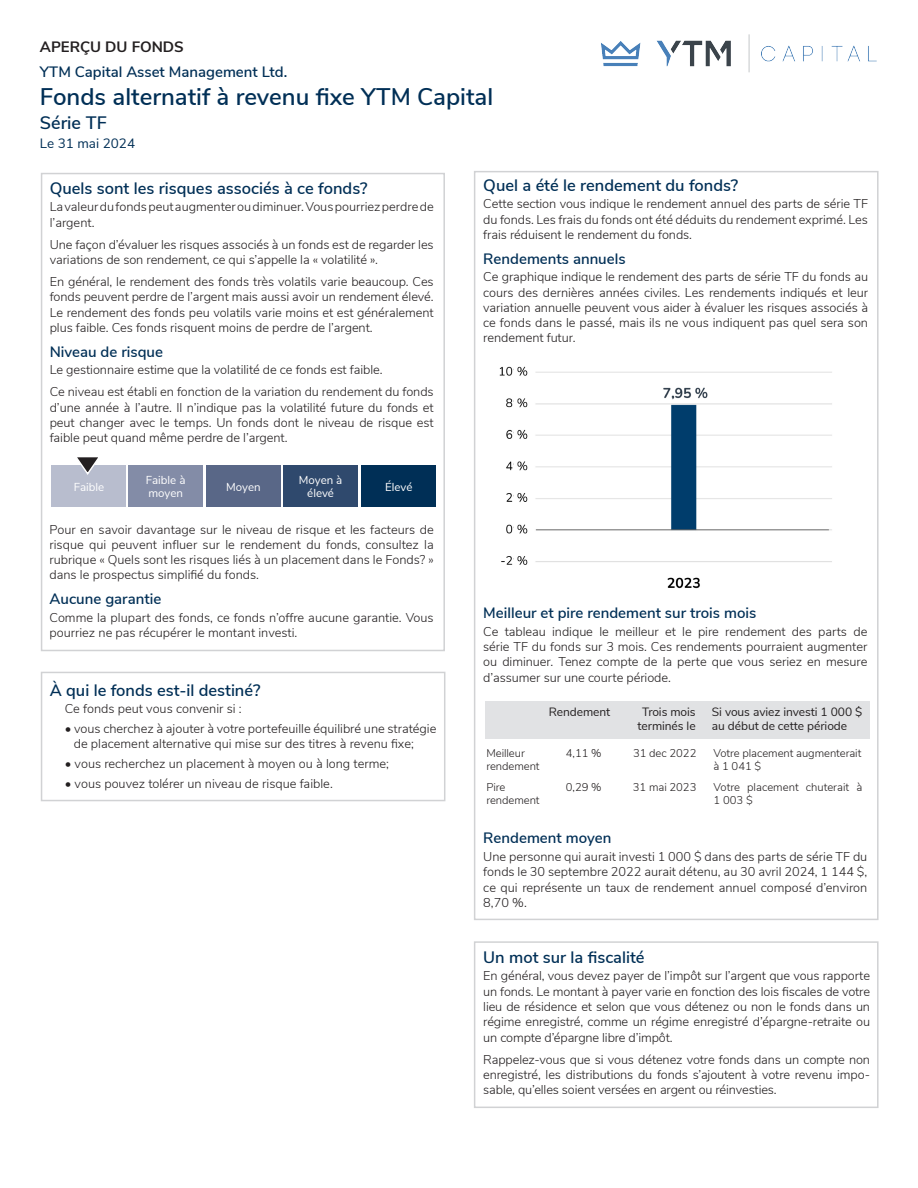
<style>
.page{position:relative;width:918px;height:1188px;background:#fff}
.page>*{position:absolute;margin:0;border:0;box-sizing:border-box;transform-origin:0 0}
.t1{font:600 24px "Nunito Sans";color:#002f56}
.t2{font:600 18px "Nunito Sans";color:#002f56}
.headings_fund_fact{font:600 16.5px "Nunito Sans";color:#002f56}
.headingd_fund_fact2{font:600 15px "Nunito Sans";color:#002f56}
.t3{font:700 15px "Nunito Sans";color:#231f20}
.t4{font:13.5px "Nunito Sans";color:#002f56}
.fund_fact_main_text{font:300 12.75px/15.3px "Nunito Sans";letter-spacing:-.005em;color:#231f20;text-align:justify}
.fund_fact_main_text-2{font:12px/14.4px "Nunito Sans";letter-spacing:-.005em;color:#231f20}
.t5{font:11.55px/13.8px "Nunito Sans";color:#fff;text-align:center}
.fund_fact_main_text-3{font:300 11.25px/13.5px "Nunito Sans";letter-spacing:-.005em;color:#231f20}
</style>
<div class="page">
<img style="left:601px;top:34px;width:276px;height:39px">
<div style="left:474px;top:171px;width:405px;height:749px;border:2px solid #d1d2d4"></div>
<div style="left:474px;top:941px;width:405px;height:167px;border:2px solid #d1d2d4"></div>
<div style="left:41px;top:173px;width:404px;height:478px;border:2px solid #d1d2d4"></div>
<div style="left:361px;top:466px;width:74px;height:41px;background:#002f56"></div>
<div style="left:283px;top:466px;width:75px;height:41px;background:#2f496d"></div>
<div style="left:206px;top:466px;width:74px;height:41px;background:#596787"></div>
<div style="left:128px;top:466px;width:75px;height:41px;background:#838ca7"></div>
<div style="left:51px;top:466px;width:74px;height:41px;background:#b8bdce"></div>
<svg style="left:73px;top:457px;width:29px;height:18px"></svg>
<div style="left:41px;top:672px;width:404px;height:129px;border:2px solid #d1d2d4"></div>
<img style="left:499px;top:366px;width:333px;height:223px">
<div style="left:485px;top:701px;width:384px;height:38px;background:#e1e2e4"></div>
<p class="t3" style="left:40px;top:36px;width:145px">APERÇU DU FONDS</p>
<p class="headingd_fund_fact2" style="left:40px;top:60px;width:249px">YTM Capital Asset Management Ltd.</p>
<h1 class="t1" style="left:40px;top:80px;width:455px">Fonds alternatif à revenu fixe YTM Capital</h1>
<h2 class="t2" style="left:40px;top:110px;width:69px">Série TF</h2>
<p class="t4" style="left:40px;top:133px;width:97px">Le 31 mai 2024</p>
<p class="headings_fund_fact" style="left:50px;top:176px;width:319px">Quels sont les risques associés à ce fonds?</p>
<p class="fund_fact_main_text" style="left:50px;top:199px;width:386px">La valeur du fonds peut augmenter ou diminuer. Vous pourriez perdre de l’argent.</p>
<p class="fund_fact_main_text" style="left:50px;top:236px;width:386px">Une façon d’évaluer les risques associés à un fonds est de regarder les variations de son rendement, ce qui s’appelle la « volatilité ».</p>
<p class="fund_fact_main_text" style="left:50px;top:273px;width:386px">En général, le rendement des fonds très volatils varie beaucoup. Ces fonds peuvent perdre de l’argent mais aussi avoir un rendement élevé.<br>Le rendement des fonds peu volatils varie moins et est généralement plus faible. Ces fonds risquent moins de perdre de l’argent.</p>
<p class="headingd_fund_fact2" style="left:50px;top:341px;width:115px">Niveau de risque</p>
<p class="fund_fact_main_text" style="left:50px;top:361px;width:334px">Le gestionnaire estime que la volatilité de ce fonds est faible.</p>
<p class="fund_fact_main_text" style="left:50px;top:383px;width:386px">Ce niveau est établi en fonction de la variation du rendement du fonds d’une année à l’autre. Il n’indique pas la volatilité future du fonds et peut changer avec le temps. Un fonds dont le niveau de risque est faible peut quand même perdre de l’argent.</p>
<p class="t5" style="left:146px;top:472px;width:41px;text-align:left">Faible à moyen</p>
<p class="t5" style="left:299px;top:472px;width:45px">Moyen à élevé</p>
<p class="t5" style="left:74px;top:479px;width:32px">Faible</p>
<p class="t5" style="left:226px;top:479px;width:36px">Moyen</p>
<p class="t5" style="left:385px;top:479px;width:29px">Élevé</p>
<p class="fund_fact_main_text" style="left:50px;top:521px;width:386px">Pour en savoir davantage sur le niveau de risque et les facteurs de risque qui peuvent influer sur le rendement du fonds, consultez la rubrique « Quels sont les risques liés à un placement dans le Fonds? » dans le prospectus simplifié du fonds.</p>
<p class="headingd_fund_fact2" style="left:50px;top:588px;width:113px">Aucune garantie</p>
<p class="fund_fact_main_text" style="left:50px;top:609px;width:386px">Comme la plupart des fonds, ce fonds n’offre aucune garantie. Vous pourriez ne pas récupérer le montant investi.</p>
<p class="headings_fund_fact" style="left:50px;top:678px;width:212px">À qui le fonds est-il destiné?</p>
<p class="fund_fact_main_text" style="left:65px;top:701px;width:179px">Ce fonds peut vous convenir si :</p>
<p class="fund_fact_main_text" style="left:74px;top:720px;width:364px;text-indent:-9px">• vous cherchez à ajouter à votre portefeuille équilibré une stratégie de placement alternative qui mise sur des titres à revenu fixe;</p>
<p class="fund_fact_main_text" style="left:65px;top:755px;width:326px">• vous recherchez un placement à moyen ou à long terme;</p>
<p class="fund_fact_main_text" style="left:65px;top:775px;width:270px">• vous pouvez tolérer un niveau de risque faible.</p>
<p class="headings_fund_fact" style="left:483px;top:173px;width:257px">Quel a été le rendement du fonds?</p>
<p class="fund_fact_main_text" style="left:483px;top:196px;width:386px">Cette section vous indique le rendement annuel des parts de série TF du fonds. Les frais du fonds ont été déduits du rendement exprimé. Les frais réduisent le rendement du fonds.</p>
<p class="headingd_fund_fact2" style="left:483px;top:248px;width:144px">Rendements annuels</p>
<p class="fund_fact_main_text" style="left:483px;top:268px;width:386px">Ce graphique indique le rendement des parts de série TF du fonds au cours des dernières années civiles. Les rendements indiqués et leur variation annuelle peuvent vous aider à évaluer les risques associés à ce fonds dans le passé, mais ils ne vous indiquent pas quel sera son rendement futur.</p>
<p class="headingd_fund_fact2" style="left:483px;top:602px;width:275px">Meilleur et pire rendement sur trois mois</p>
<p class="fund_fact_main_text" style="left:483px;top:623px;width:386px">Ce tableau indique le meilleur et le pire rendement des parts de série TF du fonds sur 3 mois. Ces rendements pourraient augmenter ou diminuer. Tenez compte de la perte que vous seriez en mesure d’assumer sur une courte période.</p>
<p class="fund_fact_main_text-2" style="left:549px;top:704px;width:63px">Rendement</p>
<p class="fund_fact_main_text-2" style="left:642px;top:704px;width:55px">Trois mois</p>
<p class="fund_fact_main_text-2" style="left:638px;top:718px;width:60px">terminés le</p>
<p class="fund_fact_main_text-3" style="left:486px;top:745px;width:40px">Meilleur</p>
<p class="fund_fact_main_text-3" style="left:566px;top:745px;width:37px">4,11 %</p>
<p class="fund_fact_main_text-3" style="left:633px;top:745px;width:65px">31 dec 2022</p>
<p class="fund_fact_main_text-3" style="left:486px;top:759px;width:55px">rendement</p>
<p class="fund_fact_main_text-3" style="left:486px;top:779px;width:21px">Pire</p>
<p class="fund_fact_main_text-3" style="left:566px;top:779px;width:37px">0,29 %</p>
<p class="fund_fact_main_text-3" style="left:633px;top:779px;width:65px">31 mai 2023</p>
<p class="fund_fact_main_text-3" style="left:486px;top:793px;width:55px">rendement</p>
<p class="fund_fact_main_text-2" style="left:712px;top:704px;width:152px">Si vous aviez investi 1 000 $ au début de cette période</p>
<p class="fund_fact_main_text-3" style="left:714px;top:745px;width:149px">Votre placement augmenterait à 1 041 $</p>
<p class="fund_fact_main_text-3" style="left:714px;top:779px;width:150px">Votre placement chuterait à<br>1 003 $</p>
<p class="headingd_fund_fact2" style="left:483px;top:827px;width:130px">Rendement moyen</p>
<p class="fund_fact_main_text" style="left:483px;top:848px;width:386px">Une personne qui aurait investi 1 000 $ dans des parts de série TF du fonds le 30 septembre 2022 aurait détenu, au 30 avril 2024, 1 144 $, ce qui représente un taux de rendement annuel composé d’environ 8,70 %.</p>
<p class="headings_fund_fact" style="left:483px;top:945px;width:163px">Un mot sur la fiscalité</p>
<p class="fund_fact_main_text" style="left:483px;top:967px;width:388px">En général, vous devez payer de l’impôt sur l’argent que vous rapporte un fonds. Le montant à payer varie en fonction des lois fiscales de votre lieu de résidence et selon que vous détenez ou non le fonds dans un régime enregistré, comme un régime enregistré d’épargne-retraite ou un compte d’épargne libre d’impôt.</p>
<p class="fund_fact_main_text" style="left:483px;top:1051px;width:388px">Rappelez-vous que si vous détenez votre fonds dans un compte non enregistré, les distributions du fonds s’ajoutent à votre revenu impo&shy;sable, qu’elles soient versées en argent ou réinvesties.</p>
</div>
